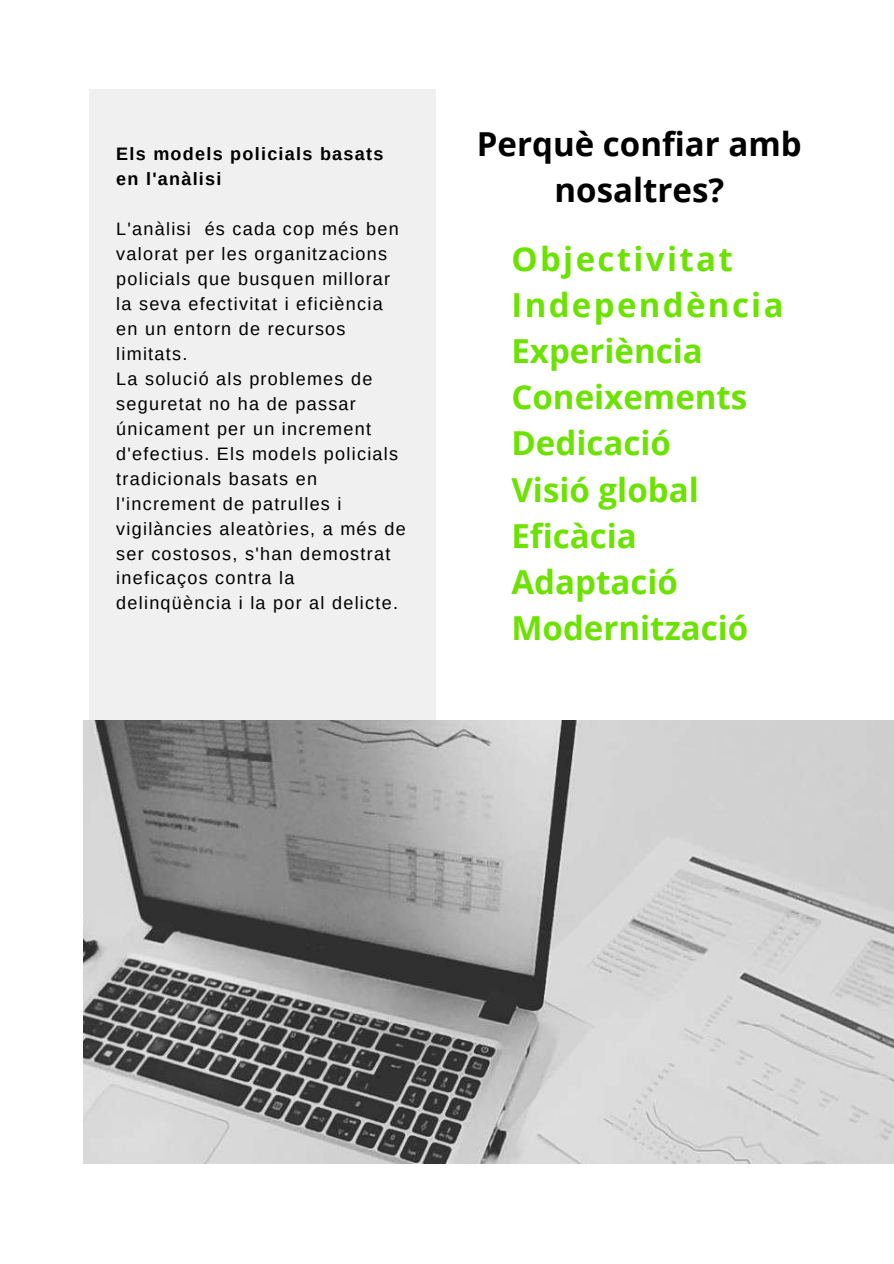
<style>
.page{position:relative;width:894px;height:1264px;background:#fff}
.page>*{position:absolute;margin:0;border:0;box-sizing:border-box;transform-origin:0 0}
.t1{font:700 33px/46px "Open Sans";color:#6ce200}
.t2{font:700 33px/46.2px "Open Sans";color:#000;text-align:center}
.t3{font:18px/24.9px "Arimo";letter-spacing:.07em;color:#000}
.t4{font:700 18px/24.9px "Arimo";letter-spacing:.07em;color:#000}
</style>
<div class="page">
<div style="left:89px;top:89px;width:347px;height:632px;background:#f0f0f0"></div>
<img style="left:83px;top:720px;width:810px;height:443px">
<p class="t4" style="left:116px;top:142px;width:268px">Els models policials basats en l'anàlisi</p>
<p class="t3" style="left:116px;top:216px;width:291px">L'anàlisi és cada cop més ben valorat per les organitzacions policials que busquen millorar la seva efectivitat i eficiència en un entorn de recursos limitats.<br>La solució als problemes de seguretat no ha de passar únicament per un increment d'efectius. Els models policials tradicionals basats en l'increment de patrulles i vigilàncies aleatòries, a més de ser costosos, s'han demostrat ineficaços contra la delinqüència i la por al delicte.</p>
<h1 class="t2" style="left:476px;top:120px;width:326px">Perquè confiar amb nosaltres?</h1>
<h1 class="t1" style="left:511px;top:235px;width:273px">Objectivitat<br>Independència<br>Experiència<br>Coneixements<br>Dedicació<br>Visió global<br>Eficàcia<br>Adaptació<br>Modernització</h1>
</div>
